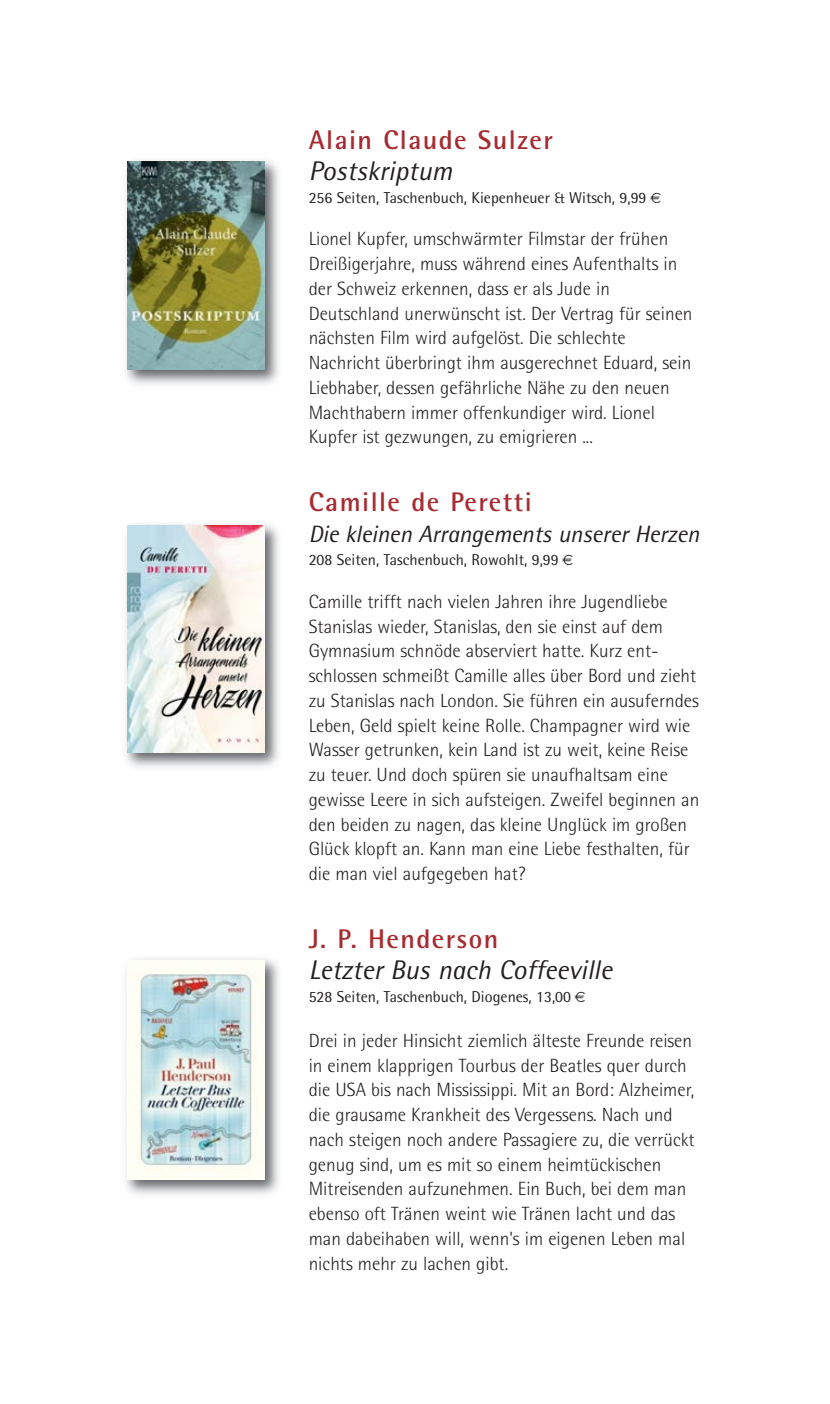
<style>
.page{position:relative;width:830px;height:1404px;background:#fff}
.page>*{position:absolute;margin:0;border:0;box-sizing:border-box;transform-origin:0 0}
.t1{font:700 27px "Rotis Semi Sans";letter-spacing:.055em;color:#a72b30}
.t2{font:italic 27px "Rotis Semi Sans";color:#231f20}
.t3{font:italic 23.62px "Rotis Semi Sans";letter-spacing:-.005em;color:#231f20}
.t4{font:300 19.12px/24.8px "Rotis Semi Sans";color:#231f20}
.t5{font:15.75px "Rotis Semi Sans";color:#231f20}
</style>
<div class="page">
<img style="left:126px;top:160px;width:153px;height:225px">
<img style="left:128px;top:161px;width:137px;height:208px">
<img style="left:126px;top:524px;width:153px;height:243px">
<img style="left:128px;top:526px;width:137px;height:226px">
<img style="left:126px;top:958px;width:153px;height:237px">
<img style="left:128px;top:960px;width:137px;height:219px">
<h1 class="t1" style="left:308px;top:130px;width:245px">Alain Claude Sulzer</h1>
<h1 class="t2" style="left:308px;top:161px;width:145px">Postskriptum</h1>
<p class="t5" style="left:308px;top:192px;width:339px">256 Seiten, Taschenbuch, Kiepenheuer &amp; Witsch, 9,99</p>
<p class="t4" style="left:308px;top:228px;width:385px">Lionel Kupfer, umschwärmter Filmstar der frühen Dreißigerjahre, muss während eines Aufenthalts in der Schweiz erkennen, dass er als Jude in Deutschland unerwünscht ist. Der Vertrag für seinen nächsten Film wird aufgelöst. Die schlechte Nachricht überbringt ihm ausgerechnet Eduard, sein Liebhaber, dessen gefährliche Nähe zu den neuen Machthabern immer offenkundiger wird. Lionel Kupfer ist gezwungen, zu emigrieren ...</p>
<h1 class="t1" style="left:308px;top:492px;width:224px">Camille de Peretti</h1>
<p class="t3" style="left:308px;top:526px;width:392px">Die kleinen Arrangements unserer Herzen</p>
<p class="t5" style="left:308px;top:554px;width:251px">208 Seiten, Taschenbuch, Rowohlt, 9,99</p>
<p class="t4" style="left:308px;top:590px;width:392px">Camille trifft nach vielen Jahren ihre Jugendliebe Stanislas wieder, Stanislas, den sie einst auf dem Gymnasium schnöde abserviert hatte. Kurz ent&shy;schlossen schmeißt Camille alles über Bord und zieht zu Stanislas nach London. Sie führen ein ausuferndes Leben, Geld spielt keine Rolle. Champagner wird wie Wasser getrunken, kein Land ist zu weit, keine Reise zu teuer. Und doch spüren sie unaufhaltsam eine gewisse Leere in sich aufsteigen. Zweifel beginnen an den beiden zu nagen, das kleine Unglück im großen Glück klopft an. Kann man eine Liebe festhalten, für die man viel aufgegeben hat?</p>
<h1 class="t1" style="left:308px;top:929px;width:191px">J. P. Henderson</h1>
<h1 class="t2" style="left:308px;top:960px;width:305px">Letzter Bus nach Coffeeville</h1>
<p class="t5" style="left:308px;top:990px;width:264px">528 Seiten, Taschenbuch, Diogenes, 13,00</p>
<p class="t4" style="left:308px;top:1029px;width:387px">Drei in jeder Hinsicht ziemlich älteste Freunde reisen in einem klapprigen Tourbus der Beatles quer durch die USA bis nach Mississippi. Mit an Bord: Alzheimer, die grausame Krankheit des Vergessens. Nach und nach steigen noch andere Passagiere zu, die verrückt genug sind, um es mit so einem heimtückischen Mitreisenden aufzunehmen. Ein Buch, bei dem man ebenso oft Tränen weint wie Tränen lacht und das man dabeihaben will, wenn's im eigenen Leben mal nichts mehr zu lachen gibt.</p>
</div>
